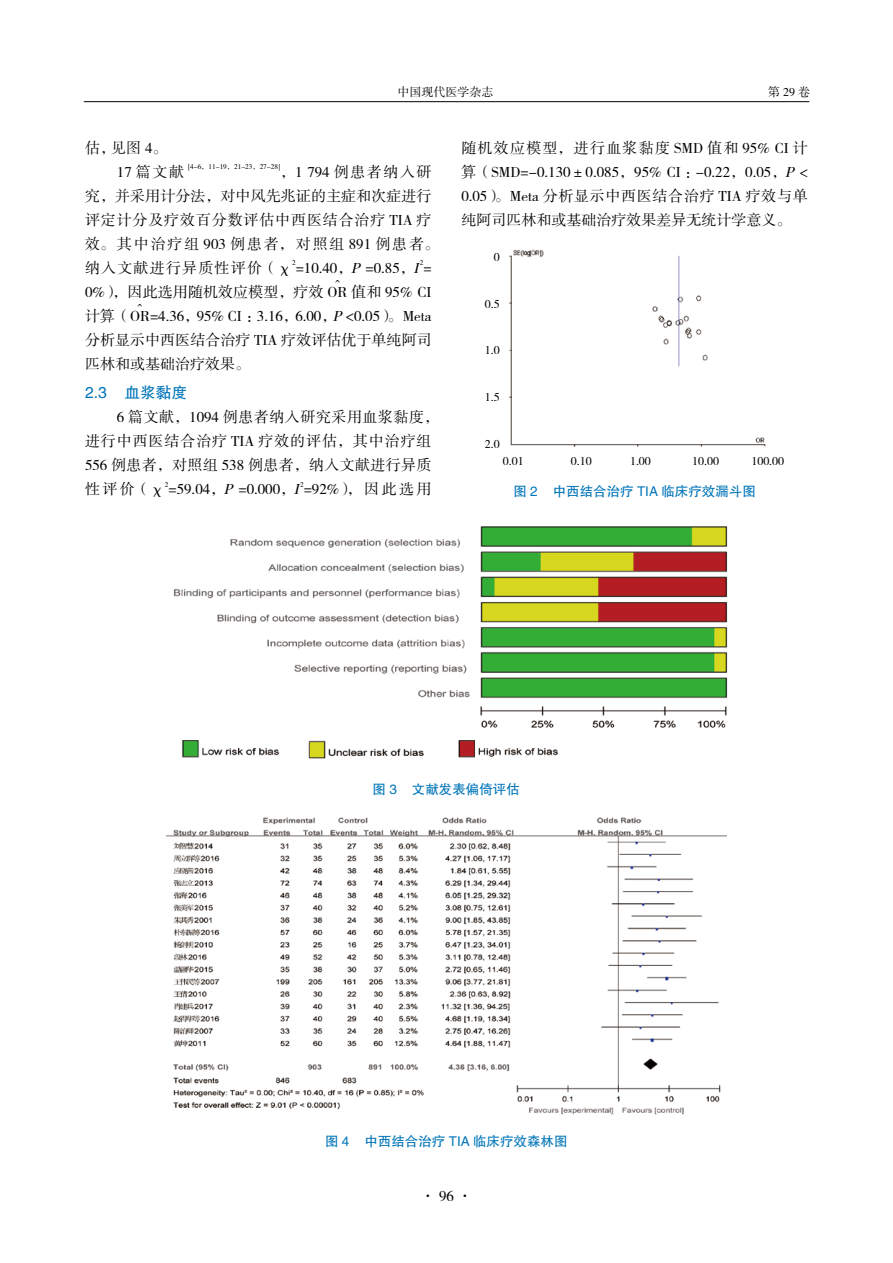
<style>
.page{position:relative;width:893px;height:1263px;background:#fff}
.page>*{position:absolute;margin:0;border:0;box-sizing:border-box;transform-origin:0 0}
.t1{font:15.75px "FZHTK GBK1 0";color:#0075b9}
.t2{font:15px/24px "FZSSK GBK1 0";letter-spacing:.005em;color:#000}
.t3{font:15px/24px "FZSSK GBK1 0";letter-spacing:.055em;color:#000}
.t4{font:15px/24px "FZSSK GBK1 0";letter-spacing:.035em;color:#000}
.t5{font:13.5px "FZHTK GBK1 0";color:#0075b9}
.t6{font:12px "FZSSK GBK1 0";color:#000}
.t7{font:7.2px "FZSSK GBK1 0";color:#000}
.s1{font-style:italic}
</style>
<div class="page">
<hr style="left:84px;top:101px;width:725px;height:1px;background:#000">
<img style="left:509px;top:250px;width:257px;height:197px">
<img style="left:173px;top:526px;width:555px;height:233px">
<img style="left:166px;top:817px;width:561px;height:298px">
<p class="t6" style="left:397px;top:85px;width:97px">中国现代医学杂志</p>
<p class="t6" style="left:768px;top:85px;width:43px">第29卷</p>
<p class="t2" style="left:117px;top:136px;width:69px;text-indent:-32px">估，见图 4。<br>17 篇文献</p>
<p class="t7" style="left:188px;top:163px;width:93px">[4-6，11-19，21-23，27-28]</p>
<p class="t3" style="left:85px;top:160px;width:356px;text-indent:195px">，1 794 例患者纳入研究，并采用计分法，对中风先兆证的主症和次症进行评定计分及疗效百分数评估中西医结合治疗 TIA 疗效。其中治疗组 903 例患者，对照组 891 例患者。纳入文献进行异质性评价（χ =10.40，<span class="s1">P</span> =0.85，<span class="s1">I</span>=</p>
<p class="t7" style="left:292px;top:259px;width:5px">2</p>
<p class="t7" style="left:420px;top:259px;width:5px">2</p>
<p class="t2" style="left:85px;top:280px;width:348px">0%），因此选用随机效应模型，疗效 OR 值和 95% CI</p>
<p class="t2" style="left:85px;top:269px;width:348px;line-height:31.5px;text-indent:250px">^<br>计算（OR=4.36，95% CI ：3.16，6.00，<span class="s1">P</span>&lt;0.05）。Meta</p>
<p class="t2" style="left:85px;top:293px;width:348px;line-height:31.5px;text-indent:53px">^<br>分析显示中西医结合治疗 TIA 疗效评估优于单纯阿司</p>
<p class="t2" style="left:85px;top:352px;width:166px">匹林和或基础治疗效果。</p>
<p class="t1" style="left:85px;top:384px;width:104px">2.3 血浆黏度</p>
<p class="t4" style="left:85px;top:406px;width:355px;text-indent:32px">6 篇文献，1094 例患者纳入研究采用血浆黏度，进行中西医结合治疗 TIA 疗效的评估，其中治疗组<br>556 例患者，对照组 538 例患者，纳入文献进行异质性评价（χ =59.04，<span class="s1">P</span> =0.000，<span class="s1">I</span>=92%），因此选用</p>
<p class="t7" style="left:165px;top:480px;width:5px">2</p>
<p class="t7" style="left:300px;top:480px;width:5px">2</p>
<p class="t2" style="left:461px;top:137px;width:348px;text-align:justify">随机效应模型，进行血浆黏度 SMD 值和 95% CI 计算（SMD=-0.130±0.085，95% CI ：-0.22，0.05，<span class="s1">P</span> &lt; 0.05）。Meta 分析显示中西医结合治疗 TIA 疗效与单纯阿司匹林和或基础治疗效果差异无统计学意义。</p>
<p class="t6" style="left:494px;top:251px;width:7px">0</p>
<p class="t6" style="left:485px;top:297px;width:16px">0.5</p>
<p class="t6" style="left:485px;top:344px;width:16px">1.0</p>
<p class="t6" style="left:485px;top:391px;width:16px">1.5</p>
<p class="t6" style="left:485px;top:437px;width:16px">2.0</p>
<p class="t6" style="left:503px;top:455px;width:22px">0.01</p>
<p class="t6" style="left:571px;top:455px;width:22px">0.10</p>
<p class="t6" style="left:630px;top:455px;width:22px">1.00</p>
<p class="t6" style="left:692px;top:455px;width:28px">10.00</p>
<p class="t6" style="left:751px;top:455px;width:34px">100.00</p>
<p class="t5" style="left:513px;top:484px;width:244px">图 2 中西结合治疗 TIA 临床疗效漏斗图</p>
<p class="t5" style="left:373px;top:781px;width:149px">图 3 文献发表偏倚评估</p>
<p class="t5" style="left:325px;top:1133px;width:244px">图 4 中西结合治疗 TIA 临床疗效森林图</p>
<p class="t2" style="left:420px;top:1184px;width:54px">· 96 ·</p>
</div>
